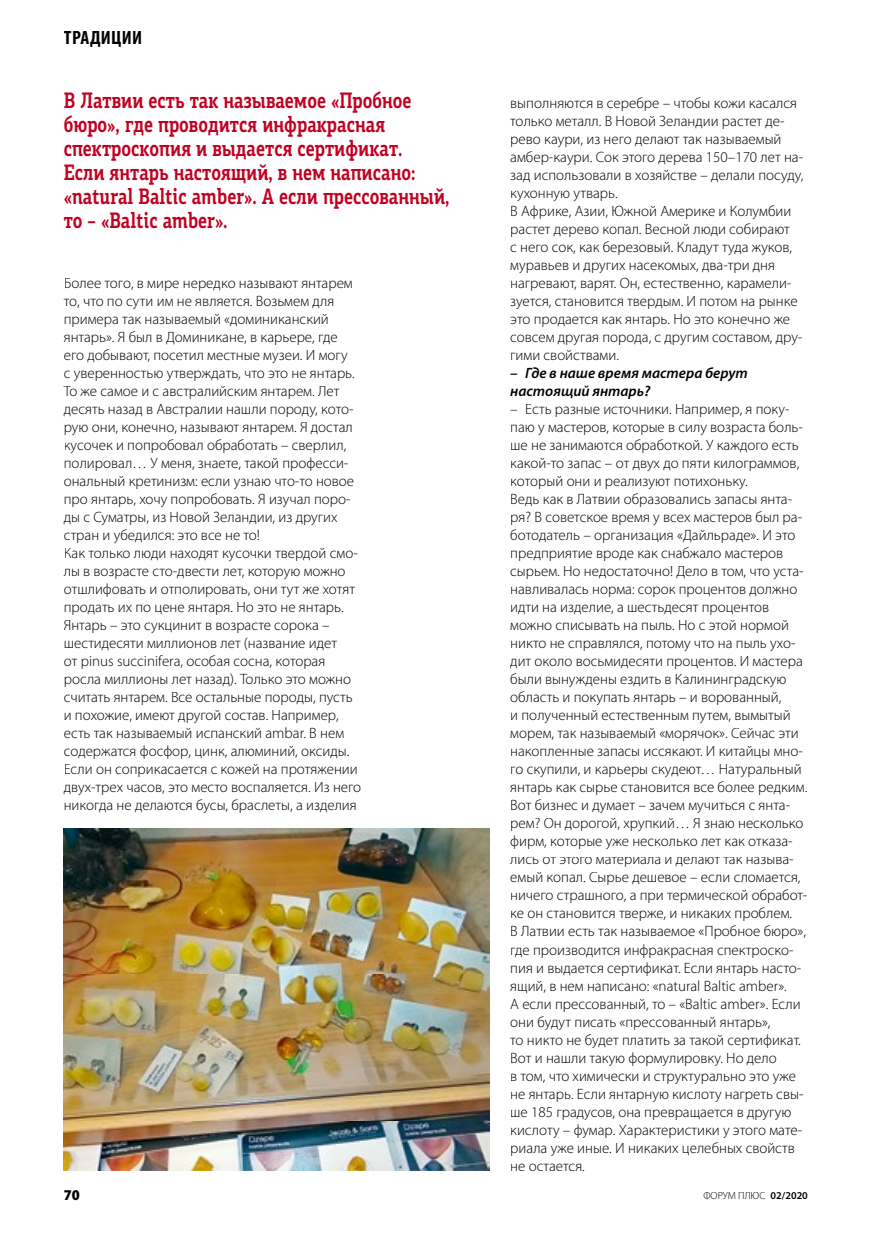
<style>
.page{position:relative;width:893px;height:1255px;background:#fff}
.page>*{position:absolute;margin:0;border:0;box-sizing:border-box;transform-origin:0 0}
.t1{font:700 22.5px/24px "PF Agora Slab Pro";color:#c10122;scale:.75 1}
.t2{font:700 condensed 19.5px "Myriad Pro";letter-spacing:.02em;color:#000}
.t3{font:300 15px/18px "Myriad Pro";color:#000}
.t4{font:italic 600 15px/18px "Myriad Pro";color:#000}
.t5{font:900 semi-condensed 15px "Myriad Pro";color:#000}
.t6{font:300 10.5px "Myriad Pro";color:#000}
.s1{font-weight:600}
</style>
<div class="page">
<img style="left:64px;top:828px;width:425px;height:342px">
<h2 class="t2" style="left:64px;top:27px;width:80px">ТРАДИЦИИ</h2>
<h1 class="t1" style="left:64px;top:88px;width:516px">В Латвии есть так называемое «Пробное бюро», где проводится инфракрасная спектроскопия и выдается сертификат.<br>Если янтарь настоящий, в нем написано: «natural Baltic amber». А если прессованный, то – «Baltic amber».</h1>
<p class="t3" style="left:64px;top:274px;width:299px">Более того, в мире нередко называют янтарем то, что по сути им не является. Возьмем для примера так называемый «доминиканский янтарь». Я был в Доминикане, в карьере, где его добывают, посетил местные музеи. И могу<br>с уверенностью утверждать, что это не янтарь.<br>То же самое и с австралийским янтарем. Лет десять назад в Австралии нашли породу, кото&shy;рую они, конечно, называют янтарем. Я достал кусочек и попробовал обработать – сверлил, полировал… У меня, знаете, такой професси&shy;ональный кретинизм: если узнаю что-то новое про янтарь, хочу попробовать. Я изучал поро&shy;ды с Суматры, из Новой Зеландии, из других стран и убедился: это все не то!<br>Как только люди находят кусочки твердой смо&shy;лы в возрасте сто-двести лет, которую можно отшлифовать и отполировать, они тут же хотят продать их по цене янтаря. Но это не янтарь.<br>Янтарь – это сукцинит в возрасте сорока – шестидесяти миллионов лет (название идет<br>от рinus succinifera, особая сосна, которая росла миллионы лет назад). Только это можно считать янтарем. Все остальные породы, пусть и похожие, имеют другой состав. Например, есть так называемый испанский ambar. В нем содержатся фосфор, цинк, алюминий, оксиды.<br>Если он соприкасается с кожей на протяжении двух-трех часов, это место воспаляется. Из него никогда не делаются бусы, браслеты, а изделия</p>
<p class="t3" style="left:510px;top:94px;width:295px">выполняются в серебре – чтобы кожи касался только металл. В Новой Зеландии растет де&shy;рево каури, из него делают так называемый амбер-каури. Сок этого дерева 150–170 лет на&shy;зад использовали в хозяйстве – делали посуду, кухонную утварь.<br>В Африке, Азии, Южной Америке и Колумбии растет дерево копал. Весной люди собирают<br>с него сок, как березовый. Кладут туда жуков, муравьев и других насекомых, два-три дня нагревают, варят. Он, естественно, карамели&shy;зуется, становится твердым. И потом на рынке это продается как янтарь. Но это конечно же совсем другая порода, с другим составом, дру&shy;гими свойствами.</p>
<p class="t4" style="left:510px;top:364px;width:239px">– Где в наше время мастера берут настоящий янтарь?</p>
<p class="t3" style="left:510px;top:400px;width:299px">– Есть разные источники. Например, я поку&shy;паю у мастеров, которые в силу возраста боль&shy;ше не занимаются обработкой. У каждого есть какой-то запас – от двух до пяти килограммов, который они и реализуют потихоньку.<br>Ведь как в Латвии образовались запасы янта&shy;ря? В советское время у всех мастеров был ра&shy;ботодатель – организация «Дайльраде». И это предприятие вроде как снабжало мастеров сырьем. Но недостаточно! Дело в том, что уста&shy;навливалась норма: сорок процентов должно идти на изделие, а шестьдесят процентов можно списывать на пыль. Но с этой нормой никто не справлялся, потому что на пыль ухо&shy;дит около восьмидесяти процентов. И мастера были вынуждены ездить в Калининградскую область и покупать янтарь – и ворованный,<br>и полученный естественным путем, вымытый морем, так называемый «морячок». Сейчас эти накопленные запасы иссякают. И китайцы мно&shy;го скупили, и карьеры скудеют… Натуральный янтарь как сырье становится все более редким.<br>Вот бизнес и думает – зачем мучиться с янта&shy;рем? Он дорогой, хрупкий… Я знаю несколько фирм, которые уже несколько лет как отказа&shy;лись от этого материала и делают так называ&shy;емый копал. Сырье дешевое – если сломается, ничего страшного, а при термической обработ&shy;ке он становится тверже, и никаких проблем.<br>В Латвии есть так называемое «Пробное бюро», где производится инфракрасная спектроско&shy;пия и выдается сертификат. Если янтарь насто&shy;ящий, в нем написано: «natural Baltic amber».<br>А если прессованный, то – «Baltic amber». Если они будут писать «прессованный янтарь»,<br>то никто не будет платить за такой сертификат.<br>Вот и нашли такую формулировку. Но дело<br>в том, что химически и структурально это уже не янтарь. Если янтарную кислоту нагреть свы&shy;ше 185 градусов, она превращается в другую кислоту – фумар. Характеристики у этого мате&shy;риала уже иные. И никаких целебных свойств не остается.</p>
<p class="t5" style="left:64px;top:1186px;width:18px">70</p>
<p class="t6" style="left:703px;top:1190px;width:106px">ФОРУМ ПЛЮС <span class="s1">02/2020</span></p>
</div>
